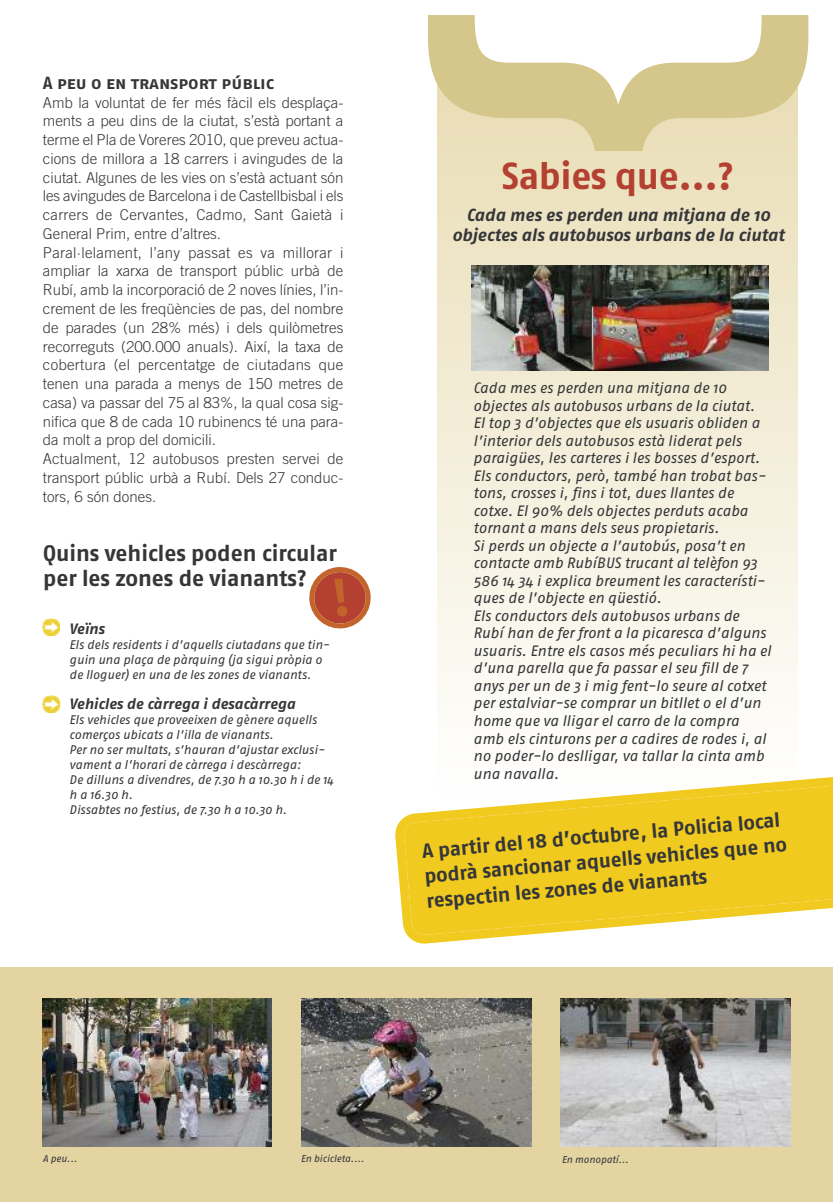
<style>
.page{position:relative;width:833px;height:1202px;background:#fff}
.page>*{position:absolute;margin:0;border:0;box-sizing:border-box;transform-origin:0 0}
.t1{font:396.12px "Fago No Bold Caps";color:#d5c68c}
.t2{font:700 37.5px "Fago No";letter-spacing:-.01em;color:#b34030}
.t3{font:700 22.5px/25px "Fago No";color:#353638}
.t4{font:700 20.12px/25px "Fago No";color:#353638}
.t5{font:italic 700 17.5px/20px "Fago No";color:#353638;text-align:center}
.t6{font:17.5px "Fago No Bold Caps";letter-spacing:-.01em;color:#353638}
.t7{font:italic 15px/17.5px "Fago No";color:#353638}
.t8{font:300 15px/18.8px "Trade Gothic";color:#353638}
.t9{font:italic 700 15px "Fago No";color:#353638}
.t10{font:italic 12.5px/15px "Fago No";color:#353638}
.t11{font:italic 10px "Fago No";color:#353638}
</style>
<div class="page">
<div style="left:0;top:967px;width:833px;height:234px;background:#e3d4a2"></div>
<img style="left:43px;top:998px;width:229px;height:148px">
<img style="left:302px;top:998px;width:229px;height:148px">
<img style="left:561px;top:998px;width:229px;height:148px">
<div style="left:438px;top:77px;width:359px;height:721px;background:linear-gradient(to bottom,#e6dbb2,#fffffe)"></div>
<div style="left:567px;top:52px;width:104px;height:60px;background:#fff"></div>
<img style="left:43px;top:618px;width:17px;height:17px">
<img style="left:43px;top:695px;width:17px;height:18px">
<svg style="left:395px;top:773px;width:438px;height:171px"></svg>
<img style="left:471px;top:266px;width:297px;height:104px">
<svg style="left:309px;top:567px;width:62px;height:62px"></svg>
<p class="t6" style="left:43px;top:72px;width:233px">A peu o en transport públic</p>
<p class="t8" style="left:43px;top:94px;width:302px">Amb la voluntat de fer més fàcil els desplaça&shy;ments a peu dins de la ciutat, s’està portant a terme el Pla de Voreres 2010, que preveu actua&shy;cions de millora a 18 carrers i avingudes de la ciutat. Algunes de les vies on s’està actuant són les avingudes de Barcelona i de Castellbisbal i els carrers de Cervantes, Cadmo, Sant Gaietà i General Prim, entre d’altres.<br>Paral·lelament, l’any passat es va millorar i ampliar la xarxa de transport públic urbà de Rubí, amb la incorporació de 2 noves línies, l’in&shy;crement de les freqüències de pas, del nombre de parades (un 28% més) i dels quilòmetres recorreguts (200.000 anuals). Així, la taxa de cobertura (el percentatge de ciutadans que tenen una parada a menys de 150 metres de casa) va passar del 75 al 83%, la qual cosa sig&shy;nifica que 8 de cada 10 rubinencs té una para&shy;da molt a prop del domicili.<br>Actualment, 12 autobusos presten servei de transport públic urbà a Rubí. Dels 27 conduc&shy;tors, 6 són dones.</p>
<h3 class="t3" style="left:43px;top:542px;width:295px">Quins vehicles poden circular per les zones de vianants?</h3>
<p class="t9" style="left:69px;top:623px;width:37px">Veïns</p>
<p class="t10" style="left:69px;top:638px;width:262px">Els dels residents i d’aquells ciutadans que tin&shy;guin una plaça de pàrquing (ja sigui pròpia o de lloguer) en una de les zones de vianants.</p>
<p class="t9" style="left:69px;top:698px;width:227px">Vehicles de càrrega i desacàrrega</p>
<p class="t10" style="left:69px;top:713px;width:266px">Els vehicles que proveeixen de gènere aquells comerços ubicats a l’illa de vianants.<br>Per no ser multats, s’hauran d’ajustar exclusi&shy;vament a l’horari de càrrega i descàrrega:<br>De dilluns a divendres, de 7.30 h a 10.30 h i de 14 h a 16.30 h.<br>Dissabtes no festius, de 7.30 h a 10.30 h.</p>
<h1 class="t1" style="left:856px;top:19px;width:133px;rotate:90deg">}</h1>
<h2 class="t2" style="left:502px;top:163px;width:233px">Sabies que...?</h2>
<p class="t5" style="left:452px;top:206px;width:334px">Cada mes es perden una mitjana de 10 objectes als autobusos urbans de la ciutat</p>
<p class="t7" style="left:473px;top:380px;width:299px">Cada mes es perden una mitjana de 10 objectes als autobusos urbans de la ciutat.<br>El top 3 d’objectes que els usuaris obliden a l’interior dels autobusos està liderat pels paraigües, les carteres i les bosses d’esport.<br>Els conductors, però, també han trobat bas&shy;tons, crosses i, fins i tot, dues llantes de cotxe. El 90% dels objectes perduts acaba tornant a mans dels seus propietaris.<br>Si perds un objecte a l’autobús, posa’t en contacte amb RubíBUS trucant al telèfon 93<br>586 14 34 i explica breument les característi&shy;ques de l’objecte en qüestió.<br>Els conductors dels autobusos urbans de Rubí han de fer front a la picaresca d’alguns usuaris. Entre els casos més peculiars hi ha el d’una parella que fa passar el seu fill de 7 anys per un de 3 i mig fent-lo seure al cotxet per estalviar-se comprar un bitllet o el d’un home que va lligar el carro de la compra amb els cinturons per a cadires de rodes i, al no poder-lo deslligar, va tallar la cinta amb una navalla.</p>
<h3 class="t4" style="left:421px;top:840px;width:365px;rotate:-5deg">A partir del 18 d’octubre, la Policia local podrà sancionar aquells vehicles que no respectin les zones de vianants</h3>
<p class="t11" style="left:43px;top:1155px;width:36px">A peu...</p>
<p class="t11" style="left:301px;top:1155px;width:65px">En bicicleta....</p>
<p class="t11" style="left:562px;top:1155px;width:68px">En monopatí...</p>
</div>
